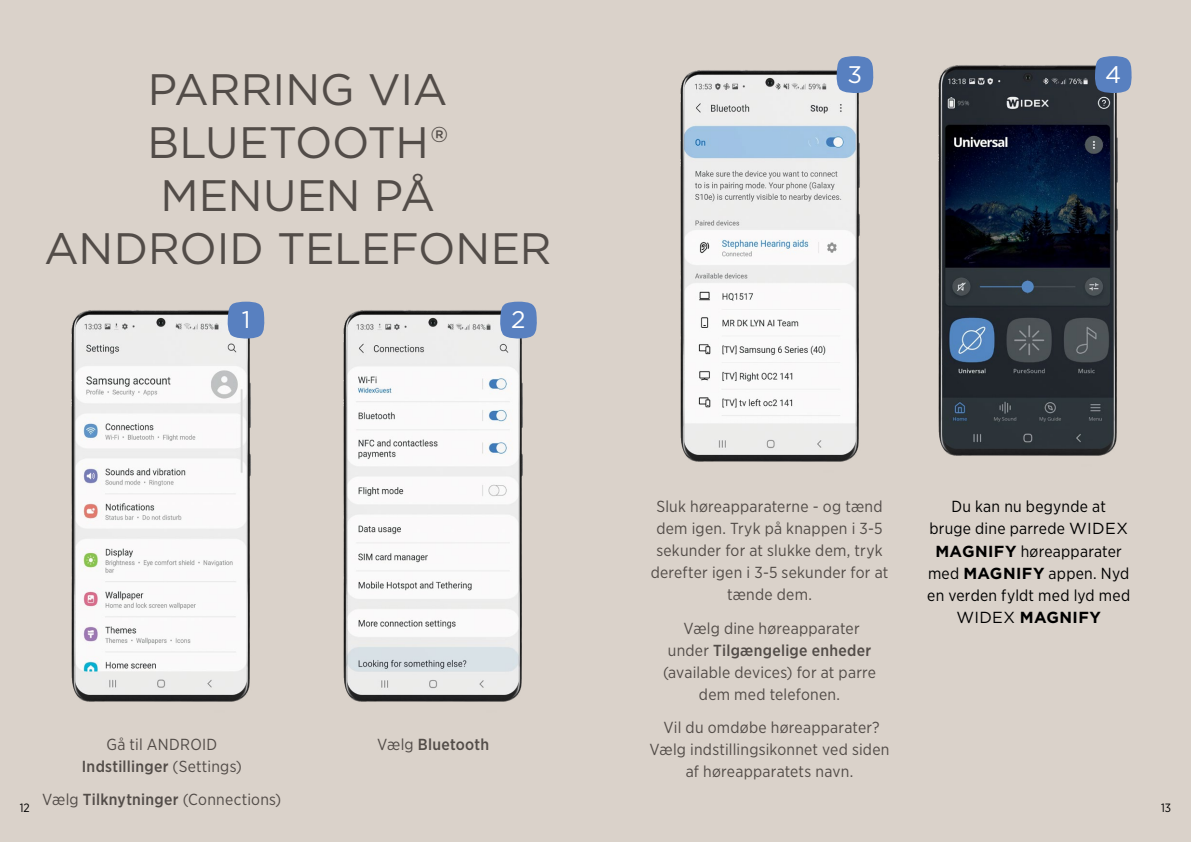
<style>
.page{position:relative;width:1191px;height:842px;background:#dad2ca}
.page>*{position:absolute;margin:0;border:0;box-sizing:border-box;transform-origin:0 0}
.t1{font:44px/52.8px "Gotham";letter-spacing:-.005em;color:#524c48;text-align:center}
.t2{font:24px "Gotham";color:#fff}
.t3{font:16px/22px "Gotham Narrow";letter-spacing:.015em;color:#524c48;text-align:center}
.t4{font:16px/22px "Gotham Narrow";letter-spacing:.015em;color:#000;text-align:center}
.t5{font:500 16px "Gotham Narrow";letter-spacing:.015em;color:#524c48}
.t6{font:700 16px "Gotham";letter-spacing:.025em;color:#000}
.t7{font:12px "Gotham Narrow";color:#000}
.s1{font-weight:500}
.s2{font-family:"Gotham"}
.s3{font-family:"Gotham";font-weight:700}
.s4{font-weight:400}
</style>
<div class="page">
<img style="left:71px;top:301px;width:180px;height:401px">
<img style="left:680px;top:70px;width:180px;height:392px">
<img style="left:343px;top:301px;width:181px;height:401px">
<img style="left:938px;top:65px;width:180px;height:391px">
<svg style="left:227px;top:302px;width:38px;height:37px"></svg>
<svg style="left:836px;top:56px;width:38px;height:37px"></svg>
<svg style="left:500px;top:302px;width:37px;height:37px"></svg>
<svg style="left:1094px;top:56px;width:38px;height:37px"></svg>
<h1 class="t1" style="left:44px;top:62px;width:509px">PARRING VIA<br>BLUETOOTH®<br>MENUEN PÅ<br>ANDROID TELEFONER</h1>
<h2 class="t2" style="left:242px;top:304px;width:10px">1</h2>
<h2 class="t2" style="left:511px;top:304px;width:16px">2</h2>
<h2 class="t2" style="left:847px;top:59px;width:16px">3</h2>
<h2 class="t2" style="left:1105px;top:59px;width:18px">4</h2>
<p class="t3" style="left:650px;top:495px;width:239px">Sluk høreapparaterne - og tænd dem igen. Tryk på knappen i 3-5 sekunder for at slukke dem, tryk derefter igen i 3-5 sekunder for at tænde dem.</p>
<p class="t3" style="left:663px;top:616px;width:215px">Vælg dine høreapparater under <span class="s1">Tilgængelige enheder </span>(available devices) for at parre dem med telefonen.</p>
<p class="t3" style="left:649px;top:715px;width:241px">Vil du omdøbe høreapparater?<br>Vælg indstillingsikonnet ved siden af høreapparatets navn.</p>
<p class="t4" style="left:927px;top:495px;width:204px">Du kan nu begynde at<br>bruge dine parrede <span class="s2">WIDEX<br></span><span class="s3">MAGNIFY</span> høreapparater med <span class="s3">MAGNIFY</span> appen. Nyd en verden fyldt med lyd med</p>
<p class="t6" style="left:956px;top:606px;width:146px"><span class="s4">WIDEX</span> MAGNIFY</p>
<p class="t3" style="left:82px;top:733px;width:161px">Gå til ANDROID<br><span class="s1">Indstillinger</span> (Settings)</p>
<p class="t3" style="left:42px;top:788px;width:241px">Vælg <span class="s1">Tilknytninger</span> (Connections)</p>
<p class="t5" style="left:377px;top:734px;width:113px"><span class="s4">Vælg</span> Bluetooth</p>
<p class="t7" style="left:20px;top:800px;width:12px">12</p>
<p class="t7" style="left:1161px;top:800px;width:12px">13</p>
</div>
